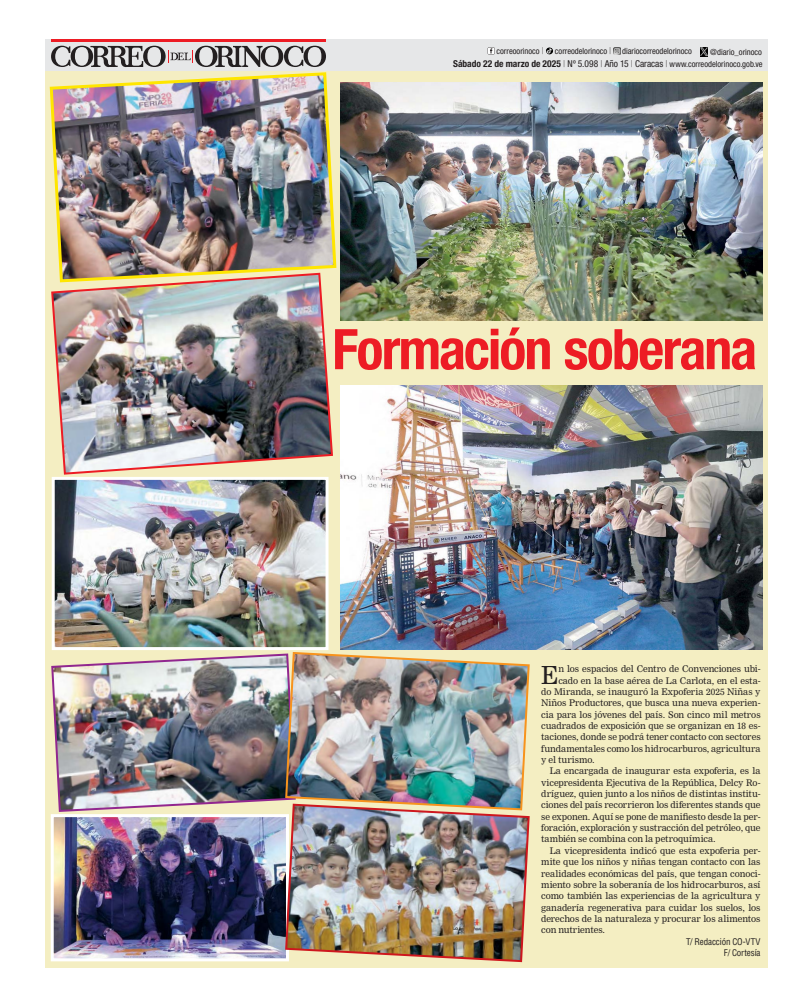
<style>
.page{position:relative;width:808px;height:1007px;background:#fff}
.page>*{position:absolute;margin:0;border:0;box-sizing:border-box;transform-origin:0 0}
.t1{font:700 condensed 56px "Helvetica Neue";letter-spacing:-.03em;color:#ed1c24}
.t2{font:24.3px "Nimrod MT Std";color:#231f20}
.t3{font:9px "Nimrod MT Std";letter-spacing:-.005em;color:#231f20}
.t4{font:condensed 9px/11.3px "Helvetica";letter-spacing:-.01em;color:#231f20;text-align:right}
.t5{font:condensed 8.5px/12.1px "Helvetica Neue";color:#231f20;text-align:right}
.s1{font-weight:100;font-size:9.5px}
.s2{font-weight:700;font-size:9.5px}
.s3{font-size:9.5px}
</style>
<div class="page">
<div style="left:45px;top:40px;width:723px;height:34px;background:#e6e7e8"></div>
<hr style="left:51px;top:40px;width:275px;height:2px;background:#ed1c24">
<svg style="left:51px;top:46px;width:275px;height:21px"></svg>
<div style="left:45px;top:71px;width:723px;height:896px;background:#f4eec2"></div>
<svg style="left:488px;top:47px;width:7px;height:7px"></svg>
<svg style="left:488px;top:48px;width:6px;height:6px"></svg>
<svg style="left:546px;top:47px;width:7px;height:7px"></svg>
<svg style="left:613px;top:47px;width:7px;height:7px"></svg>
<svg style="left:700px;top:47px;width:8px;height:9px"></svg>
<img style="left:340px;top:82px;width:423px;height:238px">
<img style="left:340px;top:385px;width:423px;height:264px">
<img style="left:49px;top:72px;width:288px;height:199px">
<img style="left:51px;top:271px;width:282px;height:204px">
<img style="left:56px;top:481px;width:268px;height:165px">
<div style="left:52px;top:477px;width:276px;height:173px;border:3px solid #fff"></div>
<img style="left:51px;top:653px;width:233px;height:159px">
<img style="left:284px;top:652px;width:246px;height:150px">
<img style="left:55px;top:818px;width:229px;height:139px">
<div style="left:51px;top:814px;width:238px;height:147px;border:3px solid #fff"></div>
<img style="left:284px;top:802px;width:246px;height:161px">
<p class="t5" style="left:497px;top:46px;width:197px">correoorinoco <span class="s1">|</span> correodelorinoco <span class="s1">|</span> diariocorreodelorinoco</p>
<p class="t5" style="left:453px;top:47px;width:311px">@diario_orinoco<br><span class="s2">Sábado 22 de marzo de 2025</span> <span class="s1">|</span> <span class="s3">Nº 5.098</span> <span class="s1">|</span> <span class="s3">Año 15</span> <span class="s1">|</span> <span class="s3">Caracas</span> <span class="s1">|</span> www.correodelorinoco.gob.ve</p>
<h1 class="t1" style="left:332px;top:329px;width:426px">Formación soberana</h1>
<h2 class="t2" style="left:541px;top:663px;width:19px">E</h2>
<p class="t3" style="left:558px;top:664px;width:204px">n los espacios del Centro de Convenciones ubi-</p>
<p class="t3" style="left:558px;top:676px;width:204px">cado en la base aérea de La Carlota, en el esta-</p>
<p class="t3" style="left:541px;top:687px;width:221px">do Miranda, se inauguró la Expoferia 2025 Niñas y</p>
<p class="t3" style="left:541px;top:698px;width:221px">Niños Productores, que busca una nueva experien-</p>
<p class="t3" style="left:541px;top:710px;width:221px">cia para los jóvenes del país. Son cinco mil metros</p>
<p class="t3" style="left:541px;top:721px;width:221px">cuadrados de exposición que se organizan en 18 es-</p>
<p class="t3" style="left:541px;top:732px;width:221px">taciones, donde se podrá tener contacto con sectores</p>
<p class="t3" style="left:541px;top:744px;width:221px">fundamentales como los hidrocarburos, agricultura</p>
<p class="t3" style="left:541px;top:755px;width:55px">y el turismo.</p>
<p class="t3" style="left:550px;top:766px;width:212px">La encargada de inaugurar esta expoferia, es la</p>
<p class="t3" style="left:541px;top:778px;width:221px">vicepresidenta Ejecutiva de la República, Delcy Ro-</p>
<p class="t3" style="left:541px;top:789px;width:221px">dríguez, quien junto a los niños de distintas institu-</p>
<p class="t3" style="left:541px;top:800px;width:221px">ciones del país recorrieron los diferentes stands que</p>
<p class="t3" style="left:541px;top:812px;width:221px">se exponen. Aquí se pone de manifiesto desde la per-</p>
<p class="t3" style="left:541px;top:823px;width:221px">foración, exploración y sustracción del petróleo, que</p>
<p class="t3" style="left:541px;top:834px;width:176px">también se combina con la petroquímica.</p>
<p class="t3" style="left:550px;top:846px;width:212px">La vicepresidenta indicó que esta expoferia per-</p>
<p class="t3" style="left:541px;top:857px;width:221px">mite que los niños y niñas tengan contacto con las</p>
<p class="t3" style="left:541px;top:868px;width:221px">realidades económicas del país, que tengan conoci-</p>
<p class="t3" style="left:541px;top:880px;width:221px">miento sobre la soberanía de los hidrocarburos, así</p>
<p class="t3" style="left:541px;top:891px;width:221px">como también las experiencias de la agricultura y</p>
<p class="t3" style="left:541px;top:902px;width:221px">ganadería regenerativa para cuidar los suelos, los</p>
<p class="t3" style="left:541px;top:914px;width:221px">derechos de la naturaleza y procurar los alimentos</p>
<p class="t3" style="left:541px;top:925px;width:65px">con nutrientes.</p>
<p class="t4" style="left:686px;top:935px;width:76px">T/ Redacción CO-VTV<br>F/ Cortesía</p>
</div>
